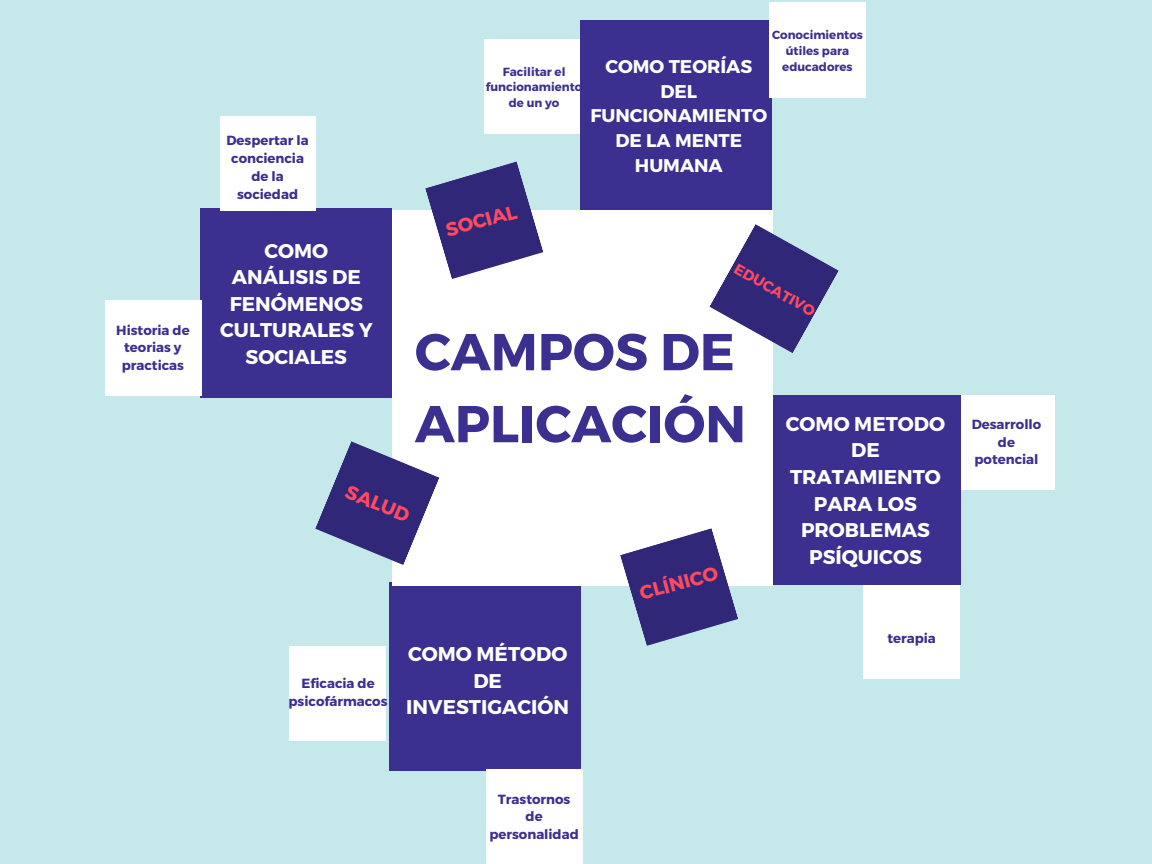
<style>
.page{position:relative;width:1152px;height:864px;background:#c5e9eb}
.page>*{position:absolute;margin:0;border:0;box-sizing:border-box;transform-origin:0 0}
.t1{font:700 51.75px/72px "Montserrat";color:#3b2f90}
.t2{font:700 19.95px/26.5px "Montserrat";color:#fff;text-align:center}
.t3{font:700 19.2px "Montserrat";color:#ff4a60}
.t4{font:700 18.45px/24.8px "Montserrat";color:#fff;text-align:center}
.t5{font:700 14.7px "Montserrat";color:#ff4a60}
.t6{font:700 13.2px/17.7px "Montserrat";color:#3b2f90;text-align:center}
.t7{font:700 11.7px/15.8px "Montserrat";color:#3b2f90;text-align:center}
</style>
<div class="page">
<div style="left:200px;top:208px;width:192px;height:189px;background:#3b2f90"></div>
<div style="left:959px;top:395px;width:96px;height:95px;background:#fff"></div>
<div style="left:863px;top:584px;width:97px;height:95px;background:#fff"></div>
<div style="left:770px;top:395px;width:191px;height:189px;background:#3b2f90"></div>
<div style="left:581px;top:21px;width:191px;height:189px;background:#3b2f90"></div>
<div style="left:389px;top:583px;width:192px;height:187px;background:#3b2f90"></div>
<div style="left:392px;top:211px;width:380px;height:374px;background:#fff"></div>
<svg style="left:425px;top:161px;width:118px;height:118px"></svg>
<svg style="left:709px;top:224px;width:130px;height:129px"></svg>
<svg style="left:620px;top:528px;width:118px;height:118px"></svg>
<svg style="left:315px;top:441px;width:124px;height:124px"></svg>
<div style="left:770px;top:3px;width:95px;height:94px;background:#fff"></div>
<div style="left:484px;top:39px;width:96px;height:95px;background:#fff"></div>
<div style="left:290px;top:646px;width:96px;height:95px;background:#fff"></div>
<div style="left:486px;top:770px;width:96px;height:94px;background:#fff"></div>
<div style="left:220px;top:116px;width:96px;height:95px;background:#fff"></div>
<div style="left:105px;top:301px;width:96px;height:94px;background:#fff"></div>
<p class="t6" style="left:116px;top:321px;width:75px">Historia de teorias y practicas</p>
<p class="t6" style="left:227px;top:131px;width:84px">Despertar la conciencia de la sociedad</p>
<p class="t7" style="left:486px;top:63px;width:98px">Facilitar el funcionamiento de un yo</p>
<p class="t7" style="left:772px;top:27px;width:92px">Conocimientos útiles para educadores</p>
<p class="t4" style="left:590px;top:53px;width:178px">COMO TEORÍAS<br>DEL<br>FUNCIONAMIENTO<br>DE LA MENTE<br>HUMANA</p>
<p class="t3" style="left:443px;top:218px;width:74px;rotate:-15deg">SOCIAL</p>
<p class="t2" style="left:220px;top:236px;width:154px">COMO<br>ANÁLISIS DE<br>FENÓMENOS<br>CULTURALES Y<br>SOCIALES</p>
<p class="t5" style="left:740px;top:259px;width:92px;rotate:30deg">EDUCATIVO</p>
<p class="t1" style="left:415px;top:313px;width:333px">CAMPOS DE<br>APLICACIÓN</p>
<p class="t2" style="left:786px;top:409px;width:161px">COMO METODO<br>DE<br>TRATAMIENTO<br>PARA LOS<br>PROBLEMAS<br>PSÍQUICOS</p>
<p class="t3" style="left:351px;top:479px;width:69px;rotate:22deg">SALUD</p>
<p class="t3" style="left:637px;top:581px;width:82px;rotate:-15deg">CLÍNICO</p>
<p class="t6" style="left:289px;top:674px;width:100px">Eficacia de psicofármacos</p>
<p class="t2" style="left:406px;top:640px;width:164px">COMO MÉTODO<br>DE<br>INVESTIGACIÓN</p>
<p class="t6" style="left:887px;top:629px;width:50px">terapia</p>
<p class="t6" style="left:972px;top:415px;width:71px">Desarrollo de potencial</p>
<p class="t6" style="left:489px;top:789px;width:91px">Trastornos de personalidad</p>
</div>
